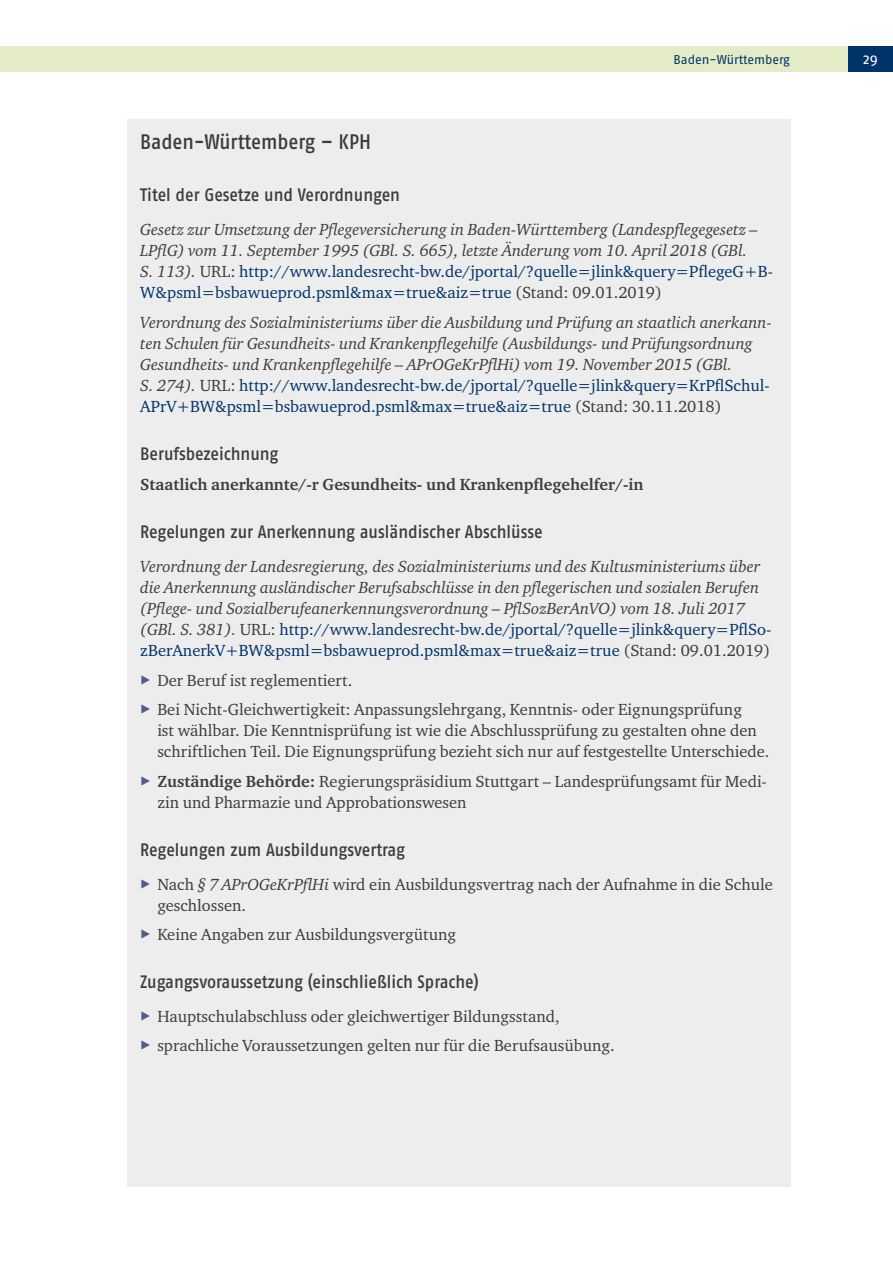
<style>
.page{position:relative;width:893px;height:1263px;background:#fff}
.page>*{position:absolute;margin:0;border:0;box-sizing:border-box;transform-origin:0 0}
.id1289{font:500 21px "Fago Pro";letter-spacing:-.005em;color:#3c3c3b;scale:.9 1}
.id1290{font:500 18px "Fago Pro";letter-spacing:-.005em;color:#3c3c3b;scale:.9 1}
.id226{font:italic 16.5px/21px "Charter ITC Pro";color:#3c3c3b}
.t1{font:16.5px/21px "Charter ITC Pro";color:#3c3c3b}
.id226-2{font:700 16.5px "Charter ITC Pro";color:#3c3c3b}
.t2{font:15px "Fago Pro";color:#fff}
.t3{font:12.75px "Fago Pro";letter-spacing:-.005em;color:#00336a}
.s1{font-style:normal}
.s2{font-style:normal;color:#00336a}
.s3{font-family:"Fago Pro";font-weight:500;color:#475f91}
.s4{font-weight:700}
.s5{font-style:italic}
</style>
<div class="page">
<div style="left:0;top:46px;width:848px;height:26px;background:#e3ecc6"></div>
<div style="left:848px;top:46px;width:45px;height:26px;background:#00336a"></div>
<div style="left:128px;top:119px;width:663px;height:1067px;background:#ededed"></div>
<p class="t3" style="left:674px;top:52px;width:118px">Baden-Württemberg</p>
<p class="t2" style="left:863px;top:50px;width:17px">29</p>
<h2 class="id1289" style="left:140px;top:129px;width:258px">Baden-Württemberg – KPH</h2>
<h3 class="id1290" style="left:140px;top:184px;width:290px">Titel der Gesetze und Verordnungen</h3>
<p class="id226" style="left:140px;top:218px;width:634px">Gesetz zur Umsetzung der Pflegeversicherung in Baden-Württemberg (Landespflegegesetz – LPflG) vom 11. September 1995 (GBl. S. 665), letzte Änderung vom 10. April 2018 (GBl.<br>S. 113). <span class="s1">URL:</span> <span class="s2">http://www.landesrecht-bw.de/jportal/?quelle=jlink&amp;query=PflegeG+B-W&amp;psml=bsbawueprod.psml&amp;max=true&amp;aiz=true</span> <span class="s1">(Stand: 09.01.2019)</span></p>
<p class="id226" style="left:140px;top:311px;width:633px">Verordnung des Sozialministeriums über die Ausbildung und Prüfung an staatlich anerkann&shy;ten Schulen für Gesundheits- und Krankenpflegehilfe (Ausbildungs- und Prüfungsordnung Gesundheits- und Krankenpflegehilfe – APrOGeKrPflHi) vom 19. November 2015 (GBl.<br>S. 274). <span class="s1">URL:</span> <span class="s2">http://www.landesrecht-bw.de/jportal/?quelle=jlink&amp;query=KrPflSchul-APrV+BW&amp;psml=bsbawueprod.psml&amp;max=true&amp;aiz=true</span> <span class="s1">(Stand: 30.11.2018)</span></p>
<h3 class="id1290" style="left:140px;top:443px;width:155px">Berufsbezeichnung</h3>
<p class="id226-2" style="left:140px;top:474px;width:505px">Staatlich anerkannte/-r Gesundheits- und Krankenpflegehelfer/-in</p>
<h3 class="id1290" style="left:140px;top:521px;width:449px">Regelungen zur Anerkennung ausländischer Abschlüsse</h3>
<p class="id226" style="left:140px;top:555px;width:633px">Verordnung der Landesregierung, des Sozialministeriums und des Kultusministeriums über die Anerkennung ausländischer Berufsabschlüsse in den pflegerischen und sozialen Berufen (Pflege- und Sozialberufeanerkennungsverordnung – PflSozBerAnVO) vom 18. Juli 2017 (GBl. S. 381). <span class="s1">URL:</span> <span class="s2">http://www.landesrecht-bw.de/jportal/?quelle=jlink&amp;query=PflSo&shy;zBerAnerkV+BW&amp;psml=bsbawueprod.psml&amp;max=true&amp;aiz=true</span> <span class="s1">(Stand: 09.01.2019)</span></p>
<p class="t1" style="left:140px;top:669px;width:213px"><span class="s3">▶</span> Der Beruf ist reglementiert.</p>
<p class="t1" style="left:157px;top:699px;width:614px;text-indent:-17px"><span class="s3">▶</span> Bei Nicht-Gleichwertigkeit: Anpassungslehrgang, Kenntnis- oder Eignungsprüfung<br>ist wählbar. Die Kenntnisprüfung ist wie die Abschlussprüfung zu gestalten ohne den schriftlichen Teil. Die Eignungsprüfung bezieht sich nur auf festgestellte Unterschiede.</p>
<p class="t1" style="left:157px;top:770px;width:611px;text-indent:-17px"><span class="s3">▶</span> <span class="s4">Zuständige Behörde:</span> Regierungspräsidium Stuttgart – Landesprüfungsamt für Medi&shy;zin und Pharmazie und Approbationswesen</p>
<h3 class="id1290" style="left:140px;top:839px;width:296px">Regelungen zum Ausbildungsvertrag</h3>
<p class="t1" style="left:157px;top:873px;width:617px;text-indent:-17px"><span class="s3">▶</span> Nach <span class="s5">§ 7 APrOGeKrPflHi</span> wird ein Ausbildungsvertrag nach der Aufnahme in die Schule geschlossen.</p>
<p class="t1" style="left:140px;top:924px;width:317px"><span class="s3">▶</span> Keine Angaben zur Ausbildungsvergütung</p>
<h3 class="id1290" style="left:140px;top:971px;width:378px">Zugangsvoraussetzung (einschließlich Sprache)</h3>
<p class="t1" style="left:140px;top:1005px;width:421px"><span class="s3">▶</span> Hauptschulabschluss oder gleichwertiger Bildungsstand,</p>
<p class="t1" style="left:140px;top:1035px;width:476px"><span class="s3">▶</span> sprachliche Voraussetzungen gelten nur für die Berufsausübung.</p>
</div>
